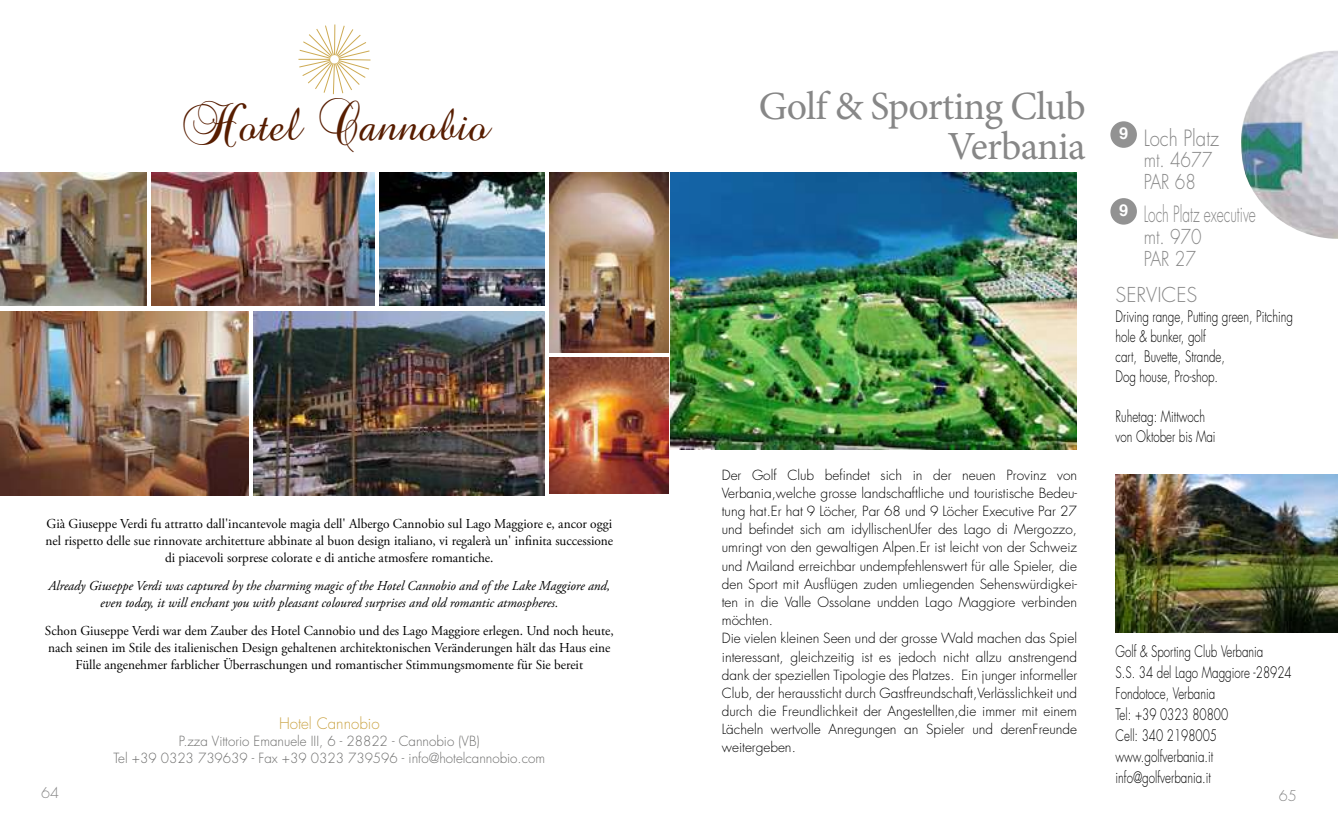
<style>
.page{position:relative;width:1338px;height:823px;background:#fff}
.page>*{position:absolute;margin:0;border:0;box-sizing:border-box;transform-origin:0 0}
.t1{font:46.2px "Brock Script";color:#571d00}
.t2{font:40px/40px "Minion Pro";letter-spacing:-.02em;color:#878787;text-align:right}
.t3{font:300 21.8px "Futura Std";color:#878787;scale:.63 1}
.t4{font:300 21.8px "Futura Std";color:#878787;scale:.85 1}
.t5{font:300 20px/21.8px "Futura Std";color:#878787;scale:.85 1}
.t6{font:300 20px "Futura Std";color:#878787}
.t7{font:700 16.4px "Helvetica";color:#fff}
.t8{font:300 15.4px/20.8px "Futura Std";color:#000;scale:.75 1}
.t9{font:300 15.4px "Futura Std";color:#cba548}
.t10{font:300 14.6px "Futura Std";color:#878787}
.t11{font:300 13.6px/18.2px "Futura Std";color:#000}
.t12{font:13.6px/17.2px "Adobe Garamond Pro";color:#000;text-align:center}
.t13{font:italic 13.6px/17.2px "Adobe Garamond Pro";color:#000;text-align:center}
.t14{font:300 13.6px/17.2px "Futura Std";color:#6d6d6c;text-align:center}
</style>
<div class="page">
<img style="left:253px;top:311px;width:291px;height:184px">
<img style="left:0;top:173px;width:146px;height:133px">
<img style="left:549px;top:357px;width:120px;height:136px">
<img style="left:0;top:311px;width:248px;height:184px">
<img style="left:151px;top:173px;width:223px;height:133px">
<img style="left:549px;top:173px;width:120px;height:179px">
<img style="left:379px;top:173px;width:165px;height:133px">
<svg style="left:298px;top:24px;width:73px;height:71px"></svg>
<img style="left:1241px;top:50px;width:97px;height:189px">
<img style="left:670px;top:172px;width:407px;height:277px">
<img style="left:1116px;top:474px;width:222px;height:158px">
<div style="left:1110px;top:121px;width:27px;height:27px;background:#929292;border-radius:50%"></div>
<div style="left:1110px;top:198px;width:27px;height:26px;background:#929292;border-radius:50%"></div>
<h1 class="t1" style="left:181px;top:91px;width:309px">Hotel Cannobio</h1>
<p class="t12" style="left:45px;top:515px;width:569px">Già Giuseppe Verdi fu attratto dall'incantevole magia dell' Albergo Cannobio sul Lago Maggiore e, ancor oggi nel rispetto delle sue rinnovate architetture abbinate al buon design italiano, vi regalerà un' infinita successione di piacevoli sorprese colorate e di antiche atmosfere romantiche.</p>
<p class="t13" style="left:48px;top:577px;width:563px">Already Giuseppe Verdi was captured by the charming magic of the Hotel Cannobio and of the Lake Maggiore and, even today, it will enchant you with pleasant coloured surprises and old romantic atmospheres.</p>
<p class="t12" style="left:45px;top:622px;width:570px">Schon Giuseppe Verdi war dem Zauber des Hotel Cannobio und des Lago Maggiore erlegen. Und noch heute, nach seinen im Stile des italienischen Design gehaltenen architektonischen Veränderungen hält das Haus eine<br>Fülle angenehmer farblicher Überraschungen und romantischer Stimmungsmomente für Sie bereit</p>
<p class="t10" style="left:41px;top:783px;width:20px">64</p>
<p class="t9" style="left:279px;top:713px;width:102px">Hotel Cannobio</p>
<p class="t14" style="left:114px;top:732px;width:433px">P.zza Vittorio Emanuele III, 6 - 28822 - Cannobio (VB)<br>Tel +39 0323 739639 - Fax +39 0323 739596 - info@hotelcannobio.com</p>
<h2 class="t2" style="left:759px;top:86px;width:329px">Golf &amp; Sporting Club<br>Verbania</h2>
<p class="t11" style="left:722px;top:466px;width:357px">Der Golf Club befindet sich in der neuen Provinz von Verbania,welche grosse landschaftliche und touristische Bedeu&shy;tung hat.Er hat 9 Löcher, Par 68 und 9 Löcher Executive Par 27 und befindet sich am idyllischenUfer des Lago di Mergozzo, umringt von den gewaltigen Alpen.Er ist leicht von der Schweiz und Mailand erreichbar undempfehlenswert für alle Spieler, die den Sport mit Ausflügen zuden umliegenden Sehenswürdigkei&shy;ten in die Valle Ossolane undden Lago Maggiore verbinden möchten.<br>Die vielen kleinen Seen und der grosse Wald machen das Spiel interessant, gleichzeitig ist es jedoch nicht allzu anstrengend dank der speziellen Tipologie des Platzes. Ein junger informeller Club, der heraussticht durch Gastfreundschaft,Verlässlichkeit und durch die Freundlichkeit der Angestellten,die immer mit einem Lächeln wertvolle Anregungen an Spieler und derenFreunde weitergeben.</p>
<p class="t7" style="left:1119px;top:120px;width:11px">9</p>
<p class="t7" style="left:1119px;top:197px;width:11px">9</p>
<h3 class="t4" style="left:1144px;top:124px;width:90px">Loch Platz</h3>
<h3 class="t5" style="left:1144px;top:150px;width:82px">mt. 4677<br>PAR 68</h3>
<h3 class="t3" style="left:1144px;top:201px;width:180px">Loch Platz executive</h3>
<h3 class="t5" style="left:1144px;top:226px;width:70px">mt. 970<br>PAR 27</h3>
<h3 class="t6" style="left:1116px;top:283px;width:83px">SERVICES</h3>
<p class="t8" style="left:1116px;top:307px;width:238px;line-height:20px">Driving range, Putting green, Pitching hole &amp; bunker, golf<br>cart, Buvette, Strande,<br>Dog house, Pro-shop.</p>
<p class="t8" style="left:1116px;top:407px;width:135px;line-height:20px">Ruhetag: Mittwoch von Oktober bis Mai</p>
<p class="t8" style="left:1116px;top:641px;width:236px">Golf &amp; Sporting Club Verbania<br>S.S. 34 del Lago Maggiore -28924<br>Fondotoce, Verbania<br>Tel: +39 0323 80800<br>Cell: 340 2198005 www.golfverbania.it info@golfverbania.it</p>
<p class="t10" style="left:1279px;top:786px;width:20px">65</p>
</div>
